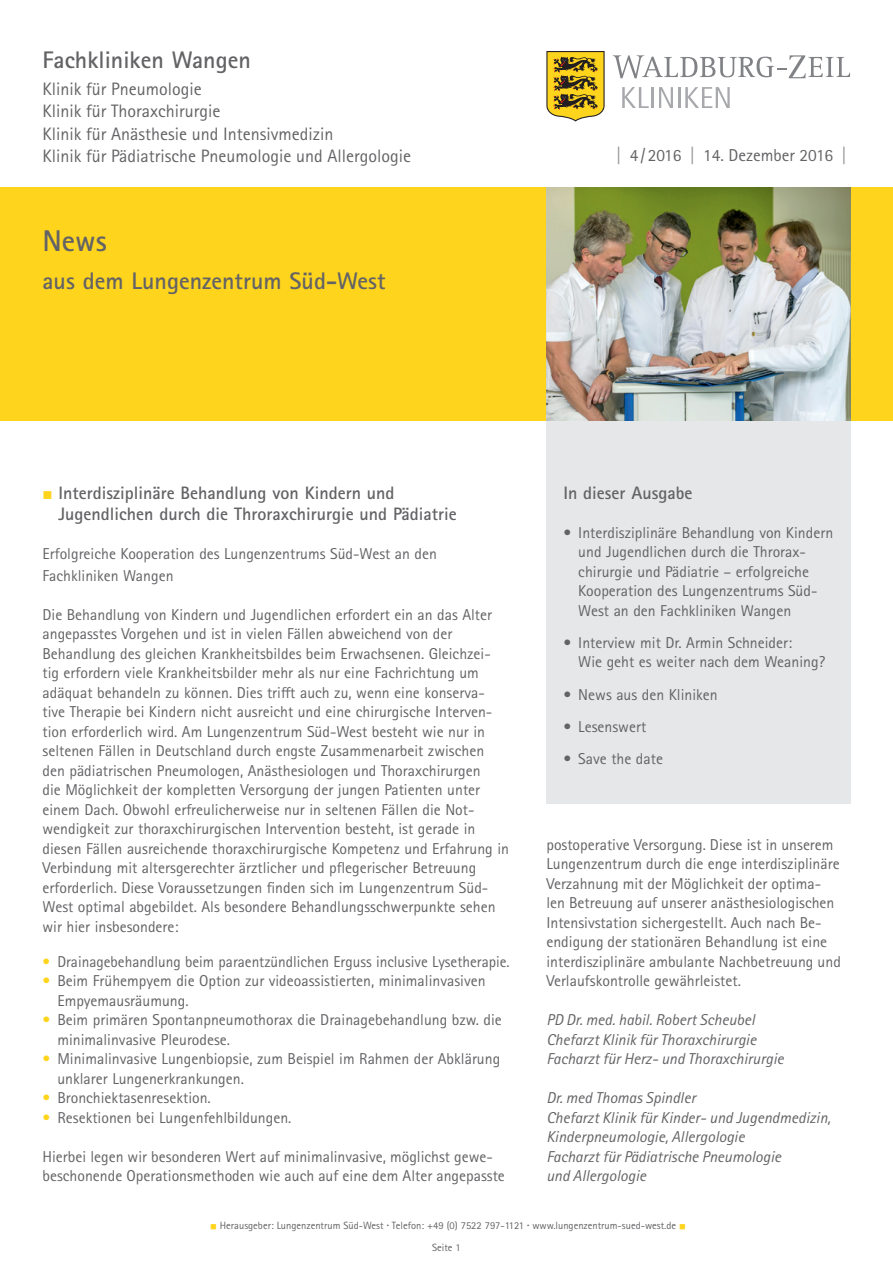
<style>
.page{position:relative;width:893px;height:1263px;background:#fff}
.page>*{position:absolute;margin:0;border:0;box-sizing:border-box;transform-origin:0 0}
.t1{font:700 30px "Rotis Sans Serif Pro";color:#636366}
.t2{font:700 24px "Rotis Sans Serif Pro";color:#636366}
.t3{font:18px/22.5px "Rotis Sans Serif Pro";color:#636366}
.t4{font:700 18px/21.6px "Rotis Sans Serif Pro";color:#636366}
.t5{font:17.25px "Rotis Sans Serif Pro";color:#636366}
.t6{font:15.75px/19.5px "Rotis Sans Serif Pro";color:#636366}
.t7{font:italic 15.75px/19.5px "Rotis Sans Serif Pro";color:#636366}
.t8{font:10.5px/22.4px "Rotis Sans Serif Pro";color:#636366;text-align:center}
.s1{color:#939598}
.s2{color:#fed41d}
.s3{font-size:4.5px}
</style>
<div class="page">
<div style="left:0;top:187px;width:893px;height:234px;background:#fed41d"></div>
<div style="left:546px;top:421px;width:304px;height:382px;background:#e6e7e9"></div>
<svg style="left:622px;top:87px;width:27px;height:21px"></svg>
<hr style="left:652px;top:87px;width:2px;height:21px;background:#a8a9ad">
<svg style="left:659px;top:87px;width:14px;height:21px"></svg>
<hr style="left:678px;top:87px;width:2px;height:21px;background:#a8a9ad">
<svg style="left:685px;top:87px;width:45px;height:21px"></svg>
<svg style="left:613px;top:55px;width:237px;height:23px"></svg>
<svg style="left:546px;top:51px;width:59px;height:71px;background:#ba9e32"></svg>
<img style="left:546px;top:187px;width:304px;height:234px">
<h2 class="t2" style="left:43px;top:51px;width:210px">Fachkliniken Wangen</h2>
<p class="t3" style="left:43px;top:79px;width:370px">Klinik für Pneumologie<br>Klinik für Thoraxchirurgie<br>Klinik für Anästhesie und Intensivmedizin<br>Klinik für Pädiatrische Pneumologie und Allergologie</p>
<h1 class="t1" style="left:43px;top:230px;width:66px">News</h1>
<h2 class="t2" style="left:43px;top:273px;width:344px">aus dem Lungenzentrum Süd-West</h2>
<p class="t5" style="left:617px;top:149px;width:231px"><span class="s1">|</span> 4 / 2016 <span class="s1">|</span> 14. Dezember 2016 <span class="s1">|</span></p>
<p class="t4" style="left:58px;top:483px;width:400px;text-indent:-16px"><span class="s2">■</span> Interdisziplinäre Behandlung von Kindern und<br>Jugendlichen durch die Throraxchirurgie und Pädiatrie</p>
<p class="t6" style="left:43px;top:544px;width:396px;line-height:21.6px">Erfolgreiche Kooperation des Lungenzentrums Süd-West an den<br>Fachkliniken Wangen</p>
<p class="t6" style="left:43px;top:606px;width:468px">Die Behandlung von Kindern und Jugendlichen erfordert ein an das Alter angepasstes Vorgehen und ist in vielen Fällen abweichend von der Behandlung des gleichen Krankheitsbildes beim Erwachsenen. Gleichzei&shy;tig erfordern viele Krankheitsbilder mehr als nur eine Fachrichtung um adäquat behandeln zu können. Dies trifft auch zu, wenn eine konserva&shy;tive Therapie bei Kindern nicht ausreicht und eine chirurgische Interven&shy;tion erforderlich wird. Am Lungenzentrum Süd-West besteht wie nur in seltenen Fällen in Deutschland durch engste Zusammenarbeit zwischen den pädiatrischen Pneumologen, Anästhesiologen und Thoraxchirurgen<br>die Möglichkeit der kompletten Versorgung der jungen Patienten unter einem Dach. Obwohl erfreulicherweise nur in seltenen Fällen die Not&shy;wendigkeit zur thoraxchirurgischen Intervention besteht, ist gerade in diesen Fällen ausreichende thoraxchirurgische Kompetenz und Erfahrung in Verbindung mit altersgerechter ärztlicher und pflegerischer Betreuung erforderlich. Diese Voraussetzungen finden sich im Lungenzentrum Süd-West optimal abgebildet. Als besondere Behandlungsschwerpunkte sehen wir hier insbesondere:</p>
<p class="t6" style="left:43px;top:953px;width:469px"><span class="s2">•</span> Drainagebehandlung beim paraentzündlichen Erguss inclusive Lysetherapie.</p>
<p class="t6" style="left:57px;top:972px;width:430px;text-indent:-15px"><span class="s2">•</span> Beim Frühempyem die Option zur videoassistierten, minimalinvasiven<br>Empyemausräumung.</p>
<p class="t6" style="left:57px;top:1011px;width:446px;text-indent:-15px"><span class="s2">•</span> Beim primären Spontanpneumothorax die Drainagebehandlung bzw. die minimalinvasive Pleurodese.</p>
<p class="t6" style="left:57px;top:1050px;width:444px;text-indent:-15px"><span class="s2">•</span> Minimalinvasive Lungenbiopsie, zum Beispiel im Rahmen der Abklärung unklarer Lungenerkrankungen.</p>
<p class="t6" style="left:43px;top:1089px;width:170px"><span class="s2">•</span> Bronchiektasenresektion.</p>
<p class="t6" style="left:43px;top:1109px;width:250px"><span class="s2">•</span> Resektionen bei Lungenfehlbildungen.</p>
<p class="t6" style="left:43px;top:1148px;width:464px">Hierbei legen wir besonderen Wert auf minimalinvasive, möglichst gewe&shy;beschonende Operationsmethoden wie auch auf eine dem Alter angepasste</p>
<p class="t4" style="left:563px;top:483px;width:131px">In dieser Ausgabe</p>
<p class="t6" style="left:578px;top:524px;width:256px;text-indent:-15px">• Interdisziplinäre Behandlung von Kindern und Jugendlichen durch die Throrax&shy;chirurgie und Pädiatrie – erfolgreiche Kooperation des Lungenzentrums Süd-West an den Fachkliniken Wangen</p>
<p class="t6" style="left:578px;top:634px;width:248px;text-indent:-15px">• Interview mit Dr. Armin Schneider:<br>Wie geht es weiter nach dem Weaning?</p>
<p class="t6" style="left:563px;top:686px;width:156px">• News aus den Kliniken</p>
<p class="t6" style="left:563px;top:718px;width:84px">• Lesenswert</p>
<p class="t6" style="left:563px;top:750px;width:101px">• Save the date</p>
<p class="t6" style="left:546px;top:836px;width:296px">postoperative Versorgung. Diese ist in unserem Lungenzentrum durch die enge interdisziplinäre Verzahnung mit der Möglichkeit der optima&shy;len Betreuung auf unserer anästhesiologischen Intensivstation sichergestellt. Auch nach Be&shy;endigung der stationären Behandlung ist eine interdisziplinäre ambulante Nachbetreuung und Verlaufskontrolle gewährleistet.</p>
<p class="t7" style="left:546px;top:1012px;width:239px">PD Dr. med. habil. Robert Scheubel<br>Chefarzt Klinik für Thoraxchirurgie<br>Facharzt für Herz- und Thoraxchirurgie</p>
<p class="t7" style="left:546px;top:1090px;width:286px">Dr. med Thomas Spindler<br>Chefarzt Klinik für Kinder- und Jugendmedizin, Kinderpneumologie, Allergologie<br>Facharzt für Pädiatrische Pneumologie<br>und Allergologie</p>
<p class="t8" style="left:210px;top:1215px;width:477px"><span class="s2">■</span> Herausgeber: Lungenzentrum Süd-West <span class="s3">•</span> Telefon: +49 (0) 7522 797-1121 <span class="s3">•</span> www.lungenzentrum-sued-west.de <span class="s2">■<br></span>Seite 1</p>
</div>
